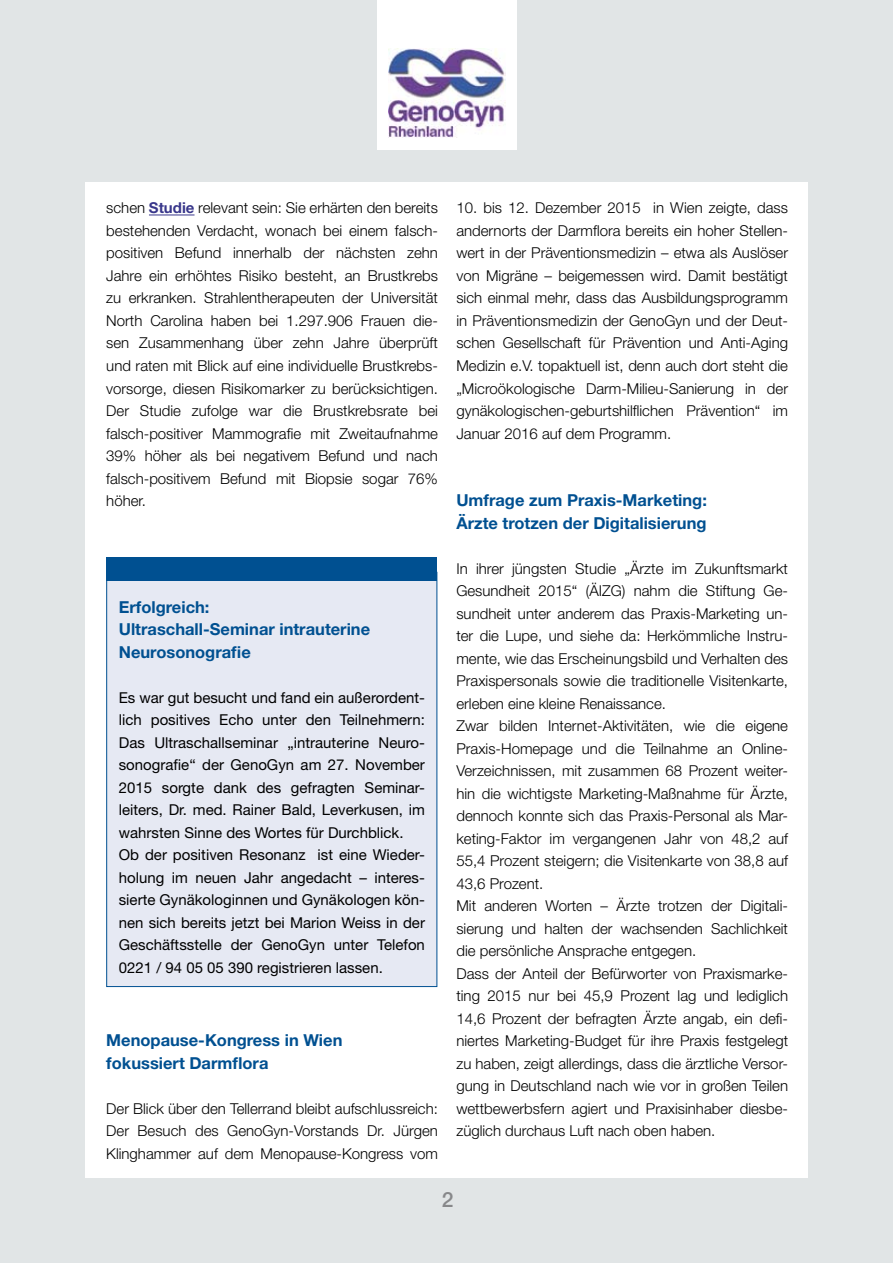
<style>
.page{position:relative;width:893px;height:1263px;background:#e1e5e6}
.page>*{position:absolute;margin:0;border:0;box-sizing:border-box;transform-origin:0 0}
.t1{font:500 21px "Helvetica Neue";color:#87888a}
.t2{font:700 16.5px/22.5px "Helvetica Neue";color:#005091}
.t3{font:300 15px/22.5px "Helvetica Neue";color:#000;text-align:justify}
.t4{font:15px/22.5px "Helvetica Neue";color:#000}
.s1{font-weight:700;color:#39378b}
</style>
<div class="page">
<div style="left:85px;top:182px;width:723px;height:996px;background:#fff"></div>
<hr style="left:149px;top:215px;width:46px;height:1px;background:#39378b">
<div style="left:377px;top:0;width:140px;height:149px;background:#fff"></div>
<img style="left:388px;top:48px;width:117px;height:90px">
<div style="left:106px;top:572px;width:331px;height:415px;background:#e6e9f3;border:1px solid #005091"></div>
<div style="left:106px;top:557px;width:331px;height:24px;background:#005091"></div>
<p class="t3" style="left:106px;top:197px;width:333px">schen <span class="s1">Studie</span> relevant sein: Sie erhärten den bereits bestehenden Verdacht, wonach bei einem falsch&shy;positiven Befund innerhalb der nächsten zehn Jahre ein erhöhtes Risiko besteht, an Brustkrebs zu erkranken. Strahlentherapeuten der Universität North Carolina haben bei 1.297.906 Frauen die&shy;sen Zusammenhang über zehn Jahre überprüft und raten mit Blick auf eine individuelle Brustkrebs&shy;vorsorge, diesen Risikomarker zu berücksichtigen.<br>Der Studie zufolge war die Brustkrebsrate bei falsch-positiver Mammografie mit Zweitaufnahme 39% höher als bei negativem Befund und nach falsch-positivem Befund mit Biopsie sogar 76% höher.</p>
<p class="t2" style="left:119px;top:595px;width:253px">Erfolgreich:<br>Ultraschall-Seminar intrauterine<br>Neurosonografie</p>
<p class="t4" style="left:119px;top:686px;width:308px">Es war gut besucht und fand ein außerordent&shy;lich positives Echo unter den Teilnehmern:<br>Das Ultraschallseminar „intrauterine Neuro&shy;sonografie“ der GenoGyn am 27. November 2015 sorgte dank des gefragten Seminar&shy;leiters, Dr. med. Rainer Bald, Leverkusen, im wahrsten Sinne des Wortes für Durchblick.<br>Ob der positiven Resonanz ist eine Wieder&shy;holung im neuen Jahr angedacht – interes&shy;sierte Gynäkologinnen und Gynäkologen kön&shy;nen sich bereits jetzt bei Marion Weiss in der Geschäftsstelle der GenoGyn unter Telefon 0221 / 94 05 05 390 registrieren lassen.</p>
<p class="t2" style="left:106px;top:1028px;width:238px">Menopause-Kongress in Wien fokussiert Darmflora</p>
<p class="t3" style="left:106px;top:1097px;width:333px">Der Blick über den Tellerrand bleibt aufschlussreich:<br>Der Besuch des GenoGyn-Vorstands Dr. Jürgen Klinghammer auf dem Menopause-Kongress vom</p>
<p class="t3" style="left:456px;top:197px;width:333px">10. bis 12. Dezember 2015 in Wien zeigte, dass andernorts der Darmflora bereits ein hoher Stellen&shy;wert in der Präventionsmedizin – etwa als Auslöser von Migräne – beigemessen wird. Damit bestätigt sich einmal mehr, dass das Ausbildungsprogramm in Präventionsmedizin der GenoGyn und der Deut&shy;schen Gesellschaft für Prävention und Anti-Aging Medizin e.V. topaktuell ist, denn auch dort steht die „Microökologische Darm-Milieu-Sanierung in der gynäkologischen-geburtshilflichen Prävention“ im Januar 2016 auf dem Programm.</p>
<p class="t2" style="left:456px;top:488px;width:252px">Umfrage zum Praxis-Marketing:<br>Ärzte trotzen der Digitalisierung</p>
<p class="t3" style="left:456px;top:557px;width:333px;text-align:left">In ihrer jüngsten Studie „Ärzte im Zukunftsmarkt Gesundheit 2015“ (ÄIZG) nahm die Stiftung Ge&shy;sundheit unter anderem das Praxis-Marketing un&shy;ter die Lupe, und siehe da: Herkömmliche Instru&shy;mente, wie das Erscheinungsbild und Verhalten des Praxispersonals sowie die traditionelle Visitenkarte, erleben eine kleine Renaissance.<br>Zwar bilden Internet-Aktivitäten, wie die eigene Praxis-Homepage und die Teilnahme an Online-Verzeichnissen, mit zusammen 68 Prozent weiter&shy;hin die wichtigste Marketing-Maßnahme für Ärzte, dennoch konnte sich das Praxis-Personal als Mar&shy;keting-Faktor im vergangenen Jahr von 48,2 auf 55,4 Prozent steigern; die Visitenkarte von 38,8 auf 43,6 Prozent.<br>Mit anderen Worten – Ärzte trotzen der Digitali&shy;sierung und halten der wachsenden Sachlichkeit die persönliche Ansprache entgegen.<br>Dass der Anteil der Befürworter von Praxismarke&shy;ting 2015 nur bei 45,9 Prozent lag und lediglich 14,6 Prozent der befragten Ärzte angab, ein defi&shy;niertes Marketing-Budget für ihre Praxis festgelegt zu haben, zeigt allerdings, dass die ärztliche Versor&shy;gung in Deutschland nach wie vor in großen Teilen wettbewerbsfern agiert und Praxisinhaber diesbe&shy;züglich durchaus Luft nach oben haben.</p>
<h1 class="t1" style="left:442px;top:1187px;width:13px">2</h1>
</div>
